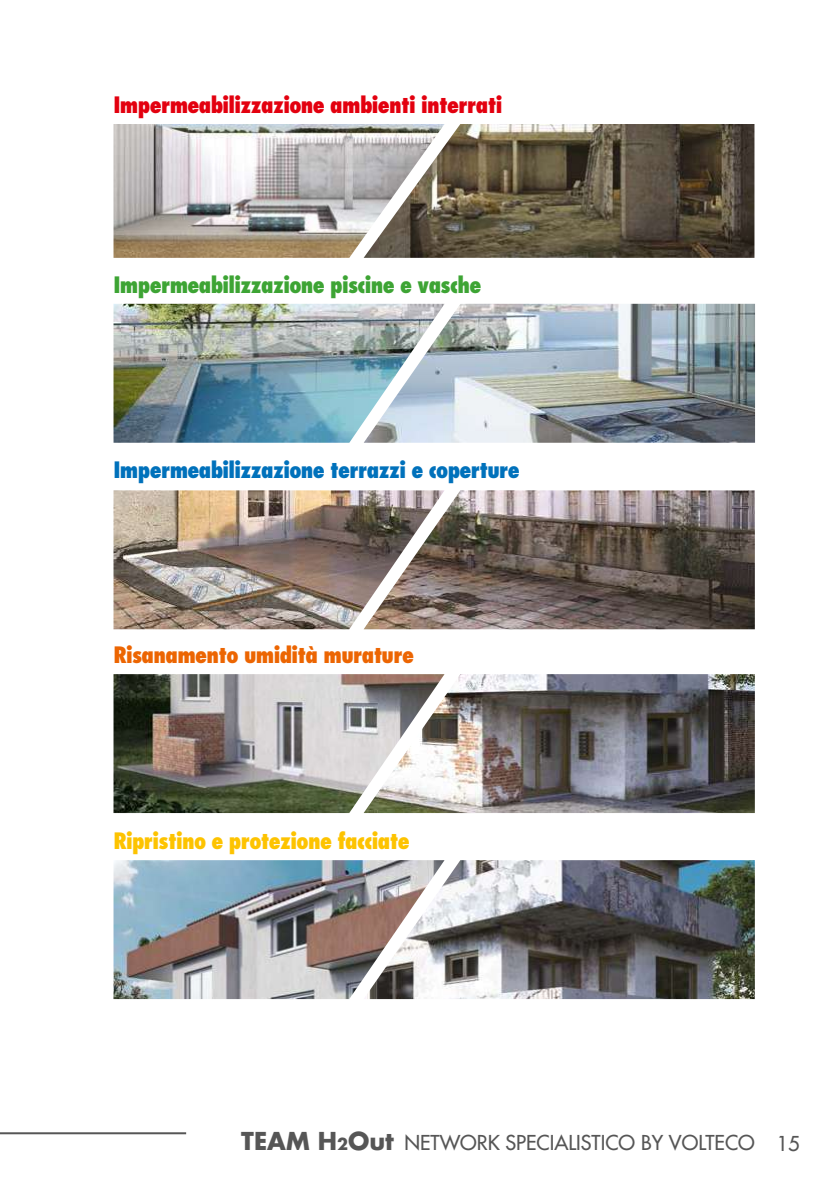
<style>
.page{position:relative;width:840px;height:1191px;background:#fff}
.page>*{position:absolute;margin:0;border:0;box-sizing:border-box;transform-origin:0 0}
.t1{font:800 condensed 22px "Futura Std";letter-spacing:-.03em;color:#0071bb}
.t2{font:800 condensed 22px "Futura Std";letter-spacing:-.03em;color:#e3000f}
.t3{font:800 condensed 22px "Futura Std";letter-spacing:-.03em;color:#3da434}
.t4{font:800 condensed 22px "Futura Std";letter-spacing:-.03em;color:#fdc300}
.t5{font:800 condensed 22px "Futura Std";letter-spacing:-.03em;color:#ec6502}
.t6{font:500 20px "Futura Std";color:#565656}
.s1{font-weight:700;font-size:24px}
.s2{font-weight:700;font-size:16px}
</style>
<div class="page">
<hr style="left:0;top:1132px;width:186px;height:2px;background:#565656">
<img style="left:113px;top:124px;width:250px;height:134px">
<img style="left:363px;top:124px;width:391px;height:134px">
<img style="left:113px;top:304px;width:250px;height:139px">
<img style="left:363px;top:304px;width:391px;height:139px">
<img style="left:113px;top:490px;width:250px;height:139px">
<img style="left:363px;top:490px;width:391px;height:139px">
<img style="left:113px;top:860px;width:250px;height:139px">
<img style="left:363px;top:860px;width:391px;height:139px">
<img style="left:113px;top:674px;width:250px;height:139px">
<img style="left:363px;top:674px;width:391px;height:139px">
<p class="t2" style="left:113px;top:91px;width:390px">Impermeabilizzazione ambienti interrati</p>
<p class="t3" style="left:113px;top:270px;width:369px">Impermeabilizzazione piscine e vasche</p>
<p class="t1" style="left:113px;top:456px;width:407px">Impermeabilizzazione terrazzi e coperture</p>
<p class="t5" style="left:113px;top:640px;width:302px">Risanamento umidità murature</p>
<p class="t4" style="left:113px;top:827px;width:297px">Ripristino e protezione facciate</p>
<p class="t6" style="left:241px;top:1130px;width:559px"><span class="s1">TEAM H</span><span class="s2">2</span><span class="s1">Out</span> NETWORK SPECIALISTICO BY VOLTECO 15</p>
</div>
